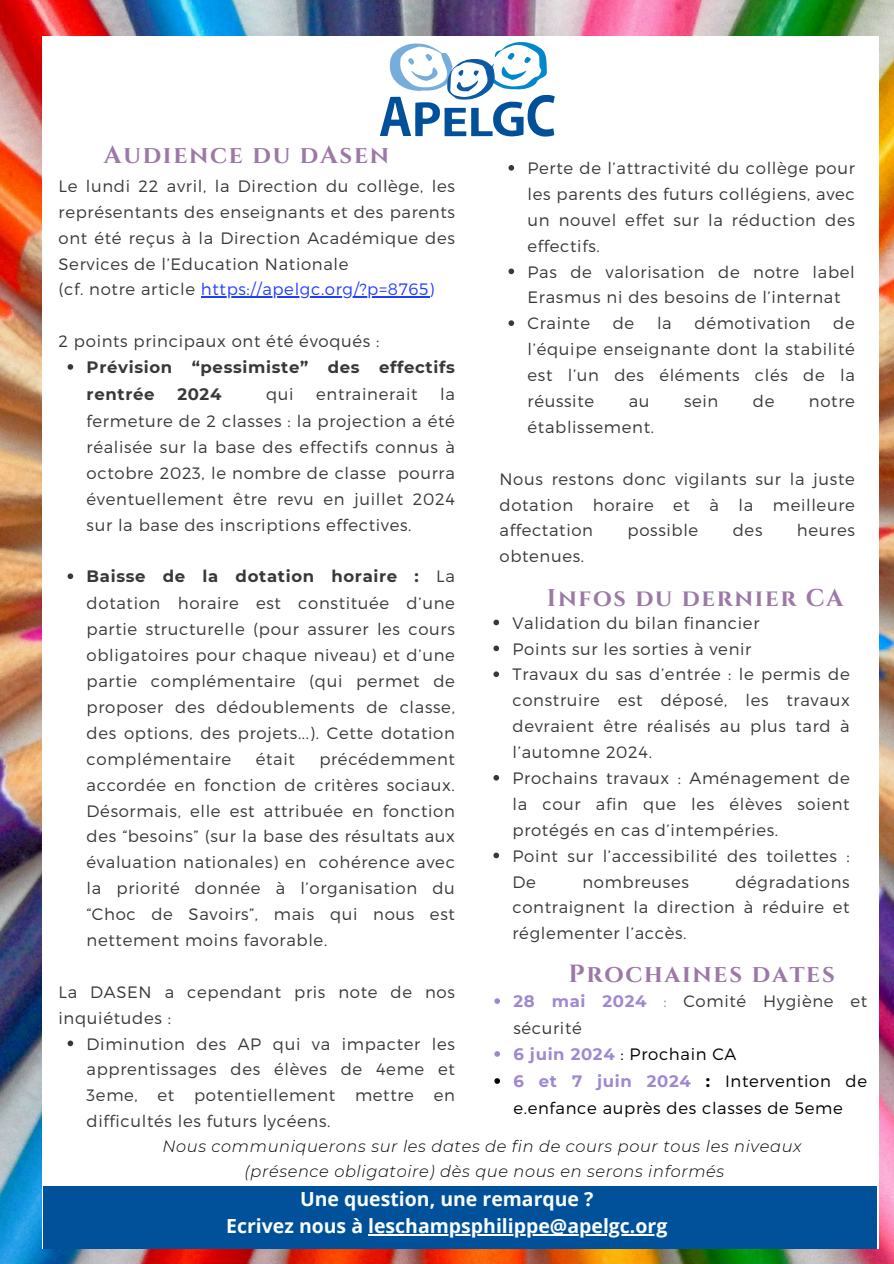
<style>
.page{position:relative;width:894px;height:1264px;background:#fff}
.page>*{position:absolute;margin:0;border:0;box-sizing:border-box;transform-origin:0 0}
.t1{font:700 24.75px "Cinzel";letter-spacing:.07em;color:#9c78a7}
.t2{font:700 24.15px "Cinzel";letter-spacing:.07em;color:#9c78a7}
.t3{font:700 19.5px/27px "Open Sans";color:#fafdfc;text-align:center}
.t4{font:300 16.5px/25.8px "Montserrat";letter-spacing:.04em;color:#383838;text-align:justify}
.t5{font:300 16.5px/27px "Montserrat";letter-spacing:.04em;color:#000}
.t6{font:700 16.5px "Montserrat";letter-spacing:.04em;color:#383838}
.t7{font:300 16.5px "Montserrat";letter-spacing:.04em;color:#233dff}
.t8{font:italic 300 16.2px "Montserrat";letter-spacing:.04em;color:#000}
.s1{color:#383838}
.s2{font-weight:700}
.s3{font-weight:700;color:#9f87d2}
.s4{color:#9f87d2}
</style>
<div class="page">
<img style="left:0;top:0;width:893px;height:1263px">
<div style="left:43px;top:36px;width:835px;height:1212px;background:#fff"></div>
<svg style="left:380px;top:42px;width:174px;height:95px"></svg>
<div style="left:43px;top:1186px;width:833px;height:62px;background:#01519a"></div>
<svg style="left:494px;top:998px;width:6px;height:5px"></svg>
<svg style="left:494px;top:1051px;width:6px;height:5px"></svg>
<svg style="left:494px;top:1078px;width:6px;height:5px"></svg>
<hr style="left:368px;top:1234px;width:299px;height:1px;background:#fafdfc">
<svg style="left:493px;top:619px;width:6px;height:6px"></svg>
<svg style="left:493px;top:645px;width:6px;height:6px"></svg>
<svg style="left:493px;top:671px;width:6px;height:6px"></svg>
<svg style="left:493px;top:775px;width:6px;height:5px"></svg>
<svg style="left:493px;top:852px;width:6px;height:6px"></svg>
<hr style="left:201px;top:296px;width:228px;height:2px;background:#233dff">
<svg style="left:68px;top:364px;width:5px;height:6px"></svg>
<svg style="left:68px;top:573px;width:5px;height:6px"></svg>
<svg style="left:68px;top:1040px;width:5px;height:6px"></svg>
<svg style="left:508px;top:165px;width:6px;height:6px"></svg>
<svg style="left:508px;top:268px;width:6px;height:6px"></svg>
<svg style="left:508px;top:320px;width:6px;height:6px"></svg>
<p class="t1" style="left:104px;top:139px;width:286px">Audience du dAsen</p>
<p class="t4" style="left:59px;top:172px;width:398px">Le lundi 22 avril, la Direction du collège, les représentants des enseignants et des parents ont été reçus à la Direction Académique des Services de l’Education Nationale</p>
<p class="t7" style="left:59px;top:279px;width:377px"><span class="s1">(cf. notre article</span> https://apelgc.org/?p=8765)</p>
<h1 class="t4" style="left:59px;top:327px;width:322px">2 points principaux ont été évoqués :</h1>
<p class="t6" style="left:87px;top:357px;width:370px">Prévision “pessimiste” des effectifs</p>
<p class="t6" style="left:87px;top:384px;width:69px">rentrée</p>
<p class="t6" style="left:177px;top:384px;width:45px">2024</p>
<p class="t4" style="left:266px;top:380px;width:29px">qui</p>
<p class="t4" style="left:316px;top:380px;width:103px">entrainerait</p>
<p class="t4" style="left:87px;top:380px;width:370px;text-indent:353px">la fermeture de 2 classes : la projection a été réalisée sur la base des effectifs connus à octobre 2023, le nombre de classe pourra éventuellement être revu en juillet 2024 sur la base des inscriptions effectives.</p>
<p class="t4" style="left:87px;top:562px;width:370px"><span class="s2">Baisse de la dotation horaire :</span> La dotation horaire est constituée d’une partie structurelle (pour assurer les cours obligatoires pour chaque niveau) et d’une partie complémentaire (qui permet de proposer des dédoublements de classe, des options, des projets...). Cette dotation complémentaire</p>
<p class="t4" style="left:87px;top:745px;width:370px;text-indent:233px">précédemment accordée en fonction de critères sociaux.<br>Désormais, elle est attribuée en fonction des “besoins” (sur la base des résultats aux évaluation nationales) en cohérence avec la priorité donnée à l’organisation du “Choc de Savoirs”, mais qui nous est nettement moins favorable.</p>
<p class="t4" style="left:59px;top:978px;width:398px">La DASEN a cependant pris note de nos inquiétudes :</p>
<p class="t4" style="left:87px;top:1029px;width:370px">Diminution des AP qui va impacter les apprentissages des élèves de 4eme et 3eme, et potentiellement mettre en difficultés les futurs lycéens.</p>
<p class="t4" style="left:256px;top:745px;width:41px">était</p>
<h1 class="t4" style="left:527px;top:154px;width:329px">Perte de l’attractivité du collège pour les parents des futurs collégiens, avec un nouvel effet sur la réduction des effectifs.</h1>
<p class="t4" style="left:527px;top:258px;width:329px">Pas de valorisation de notre label<br>Erasmus ni des besoins de l’internat</p>
<p class="t4" style="left:527px;top:310px;width:64px">Crainte</p>
<p class="t4" style="left:612px;top:310px;width:23px">de</p>
<p class="t4" style="left:657px;top:310px;width:16px">la</p>
<p class="t4" style="left:694px;top:310px;width:117px">démotivation</p>
<p class="t4" style="left:527px;top:310px;width:329px;text-indent:305px">de l’équipe enseignante dont la stabilité est l’un des éléments clés de la réussite</p>
<p class="t4" style="left:628px;top:387px;width:22px">au</p>
<p class="t4" style="left:683px;top:387px;width:36px">sein</p>
<p class="t4" style="left:752px;top:387px;width:23px">de</p>
<p class="t4" style="left:808px;top:387px;width:47px">notre</p>
<p class="t4" style="left:527px;top:413px;width:128px">établissement.</p>
<p class="t4" style="left:499px;top:465px;width:357px">Nous restons donc vigilants sur la juste dotation horaire et à la meilleure affectation</p>
<p class="t4" style="left:627px;top:517px;width:72px">possible</p>
<p class="t4" style="left:732px;top:517px;width:31px">des</p>
<p class="t4" style="left:796px;top:517px;width:59px">heures</p>
<p class="t4" style="left:499px;top:542px;width:86px">obtenues.</p>
<p class="t2" style="left:547px;top:582px;width:298px">Infos du dernier CA</p>
<h1 class="t4" style="left:512px;top:609px;width:248px">Validation du bilan financier</h1>
<p class="t4" style="left:512px;top:635px;width:240px">Points sur les sorties à venir</p>
<p class="t4" style="left:512px;top:661px;width:338px">Travaux du sas d’entrée : le permis de construire est déposé, les travaux devraient être réalisés au plus tard à l’automne 2024.</p>
<p class="t4" style="left:512px;top:764px;width:338px">Prochains travaux : Aménagement de la cour afin que les élèves soient protégés en cas d’intempéries.</p>
<p class="t4" style="left:512px;top:842px;width:338px">Point sur l’accessibilité des toilettes :<br>De</p>
<p class="t4" style="left:512px;top:868px;width:338px;text-indent:223px">dégradations contraignent la direction à réduire et réglementer l’accès.</p>
<p class="t4" style="left:582px;top:868px;width:108px">nombreuses</p>
<p class="t1" style="left:568px;top:958px;width:268px">Prochaines dates</p>
<p class="t4" style="left:513px;top:987px;width:355px;line-height:27px"><span class="s3">28 mai 2024</span> <span class="s4">:</span> Comité Hygiène et sécurité</p>
<p class="t5" style="left:513px;top:1039px;width:224px"><span class="s3">6 juin 2024</span> : Prochain CA</p>
<p class="t5" style="left:513px;top:1066px;width:355px"><span class="s3">6 et 7 juin 2024</span> <span class="s2">:</span> Intervention de e.enfance auprès des classes de 5eme</p>
<p class="t8" style="left:162px;top:1136px;width:640px">Nous communiquerons sur les dates de fin de cours pour tous les niveaux</p>
<h2 class="t8" style="left:244px;top:1160px;width:481px">(présence obligatoire) dès que nous en serons informés</h2>
<p class="t3" style="left:226px;top:1184px;width:442px">Une question, une remarque ?<br>Ecrivez nous à leschampsphilippe@apelgc.org</p>
</div>
